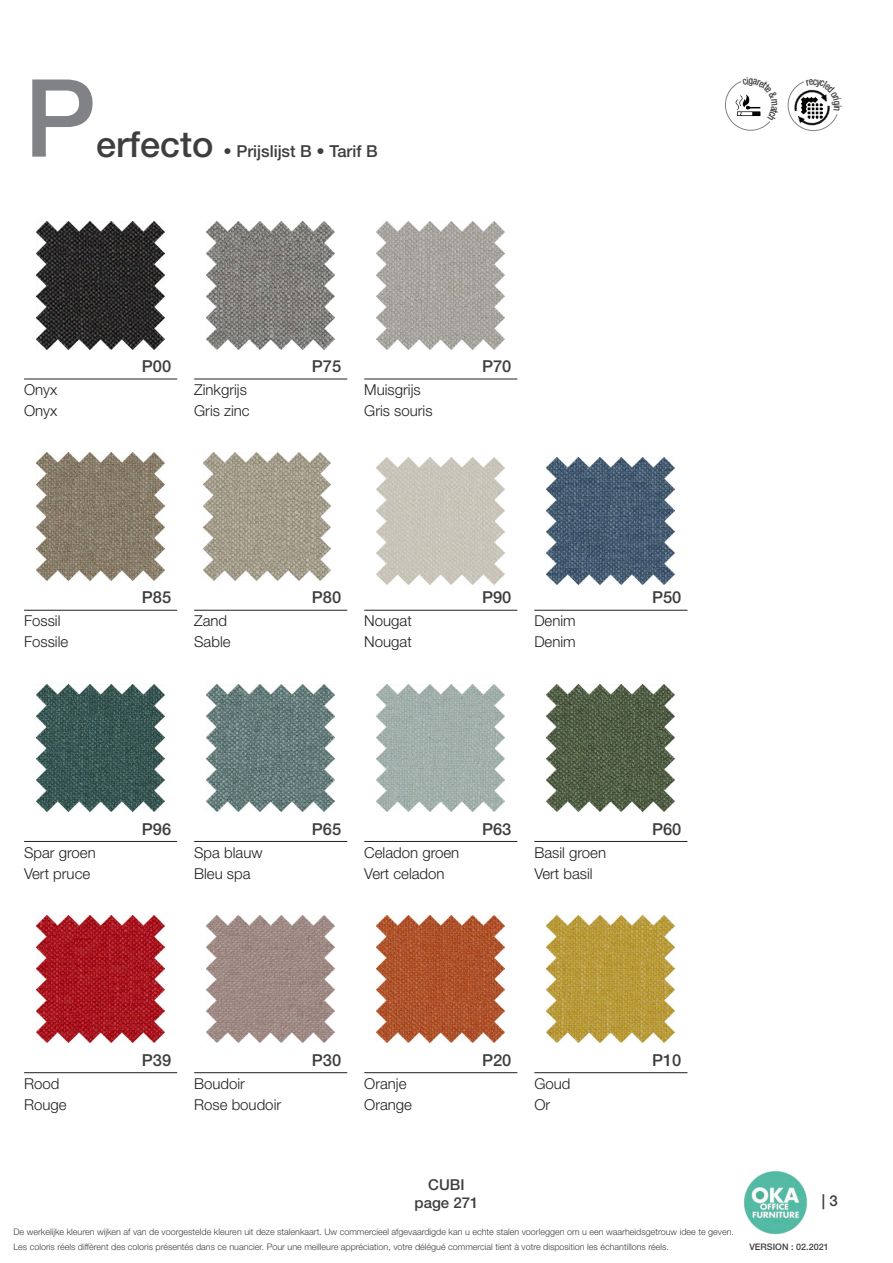
<style>
.page{position:relative;width:893px;height:1263px;background:#fff}
.page>*{position:absolute;margin:0;border:0;box-sizing:border-box;transform-origin:0 0}
.t1{font:500 108px "Helvetica Neue LT Std";color:#808285}
.t2{font:500 16.5px "Helvetica Neue LT Std";color:#3e3e3f}
.t3{font:300 15px "Helvetica Neue LT Std";color:#231f20}
.t4{font:500 15px/18px "Helvetica Neue LT Std";color:#3e3e3f;text-align:center}
.t5{font:300 9px/14.4px "Helvetica Neue LT Std";color:#3e3e3f}
.t6{font:500 9px "Helvetica Neue LT Std";color:#3e3e3f}
.s1{font-size:36px}
</style>
<div class="page">
<img style="left:743px;top:1171px;width:64px;height:64px">
<img style="left:36px;top:222px;width:128px;height:127px">
<img style="left:207px;top:222px;width:127px;height:127px">
<img style="left:377px;top:222px;width:127px;height:127px">
<img style="left:36px;top:453px;width:128px;height:127px">
<img style="left:377px;top:457px;width:127px;height:128px">
<img style="left:547px;top:457px;width:127px;height:128px">
<hr style="left:24px;top:379px;width:153px;height:1px;background:#231f20">
<hr style="left:194px;top:379px;width:153px;height:1px;background:#231f20">
<hr style="left:364px;top:379px;width:153px;height:1px;background:#231f20">
<hr style="left:24px;top:610px;width:153px;height:1px;background:#231f20">
<hr style="left:194px;top:610px;width:153px;height:1px;background:#231f20">
<hr style="left:364px;top:610px;width:153px;height:1px;background:#231f20">
<hr style="left:534px;top:610px;width:153px;height:1px;background:#231f20">
<img style="left:207px;top:684px;width:127px;height:128px">
<img style="left:377px;top:684px;width:127px;height:128px">
<img style="left:547px;top:684px;width:127px;height:128px">
<img style="left:36px;top:684px;width:128px;height:128px">
<hr style="left:24px;top:841px;width:153px;height:1px;background:#231f20">
<hr style="left:194px;top:841px;width:153px;height:1px;background:#231f20">
<hr style="left:364px;top:841px;width:153px;height:1px;background:#231f20">
<hr style="left:534px;top:841px;width:153px;height:1px;background:#231f20">
<img style="left:207px;top:915px;width:127px;height:128px">
<img style="left:377px;top:915px;width:127px;height:128px">
<hr style="left:24px;top:1072px;width:153px;height:1px;background:#231f20">
<hr style="left:194px;top:1072px;width:153px;height:1px;background:#231f20">
<hr style="left:364px;top:1072px;width:153px;height:1px;background:#231f20">
<hr style="left:534px;top:1072px;width:153px;height:1px;background:#231f20">
<img style="left:36px;top:915px;width:128px;height:128px">
<img style="left:203px;top:453px;width:128px;height:127px">
<img style="left:547px;top:915px;width:127px;height:128px">
<svg style="left:788px;top:81px;width:50px;height:50px"></svg>
<svg style="left:725px;top:81px;width:45px;height:50px"></svg>
<p class="t1" style="left:24px;top:54px;width:74px">P</p>
<p class="t2" style="left:96px;top:141px;width:283px"><span class="s1">erfecto</span> • Prijslijst B • Tarif B</p>
<p class="t2" style="left:142px;top:356px;width:31px">P00</p>
<p class="t2" style="left:312px;top:356px;width:31px">P75</p>
<p class="t2" style="left:482px;top:356px;width:31px">P70</p>
<p class="t3" style="left:24px;top:381px;width:35px">Onyx</p>
<p class="t3" style="left:194px;top:381px;width:54px">Zinkgrijs</p>
<p class="t3" style="left:364px;top:381px;width:58px">Muisgrijs</p>
<p class="t3" style="left:24px;top:402px;width:35px">Onyx</p>
<p class="t3" style="left:194px;top:402px;width:57px">Gris zinc</p>
<p class="t3" style="left:364px;top:402px;width:70px">Gris souris</p>
<p class="t2" style="left:142px;top:588px;width:31px">P85</p>
<p class="t2" style="left:312px;top:588px;width:31px">P80</p>
<p class="t2" style="left:482px;top:588px;width:31px">P90</p>
<p class="t2" style="left:652px;top:588px;width:31px">P50</p>
<p class="t3" style="left:24px;top:612px;width:38px">Fossil</p>
<p class="t3" style="left:194px;top:612px;width:35px">Zand</p>
<p class="t3" style="left:364px;top:612px;width:49px">Nougat</p>
<p class="t3" style="left:534px;top:612px;width:43px">Denim</p>
<p class="t3" style="left:24px;top:633px;width:46px">Fossile</p>
<p class="t3" style="left:194px;top:633px;width:38px">Sable</p>
<p class="t3" style="left:364px;top:633px;width:49px">Nougat</p>
<p class="t3" style="left:534px;top:633px;width:43px">Denim</p>
<p class="t2" style="left:142px;top:819px;width:31px">P96</p>
<p class="t2" style="left:312px;top:819px;width:31px">P65</p>
<p class="t2" style="left:482px;top:819px;width:31px">P63</p>
<p class="t2" style="left:652px;top:819px;width:31px">P60</p>
<p class="t3" style="left:24px;top:843px;width:73px">Spar groen</p>
<p class="t3" style="left:194px;top:843px;width:70px">Spa blauw</p>
<p class="t3" style="left:364px;top:843px;width:97px">Celadon groen</p>
<p class="t3" style="left:534px;top:843px;width:73px">Basil groen</p>
<p class="t3" style="left:24px;top:864px;width:68px">Vert pruce</p>
<p class="t3" style="left:194px;top:864px;width:58px">Bleu spa</p>
<p class="t3" style="left:364px;top:864px;width:82px">Vert celadon</p>
<p class="t3" style="left:534px;top:864px;width:60px">Vert basil</p>
<p class="t2" style="left:142px;top:1050px;width:31px">P39</p>
<p class="t2" style="left:312px;top:1050px;width:31px">P30</p>
<p class="t2" style="left:482px;top:1050px;width:31px">P20</p>
<p class="t2" style="left:652px;top:1050px;width:31px">P10</p>
<p class="t3" style="left:24px;top:1074px;width:37px">Rood</p>
<p class="t3" style="left:194px;top:1074px;width:52px">Boudoir</p>
<p class="t3" style="left:364px;top:1074px;width:44px">Oranje</p>
<p class="t3" style="left:534px;top:1074px;width:38px">Goud</p>
<p class="t3" style="left:24px;top:1095px;width:44px">Rouge</p>
<p class="t3" style="left:194px;top:1095px;width:88px">Rose boudoir</p>
<p class="t3" style="left:364px;top:1095px;width:49px">Orange</p>
<p class="t3" style="left:534px;top:1095px;width:17px">Or</p>
<h3 class="t4" style="left:414px;top:1175px;width:65px">CUBI page 271</h3>
<p class="t5" style="left:13px;top:1225px;width:722px">De werkelijke kleuren wijken af van de voorgestelde kleuren uit deze stalenkaart. Uw commercieel afgevaardigde kan u echte stalen voorleggen om u een waarheidsgetrouw idee te geven.<br>Les coloris réels diffèrent des coloris présentés dans ce nuancier. Pour une meilleure appréciation, votre délégué commercial tient à votre disposition les échantillons réels.</p>
<h3 class="t4" style="left:822px;top:1191px;width:17px">| 3</h3>
<p class="t6" style="left:749px;top:1242px;width:81px">VERSION : 02.2021</p>
</div>
